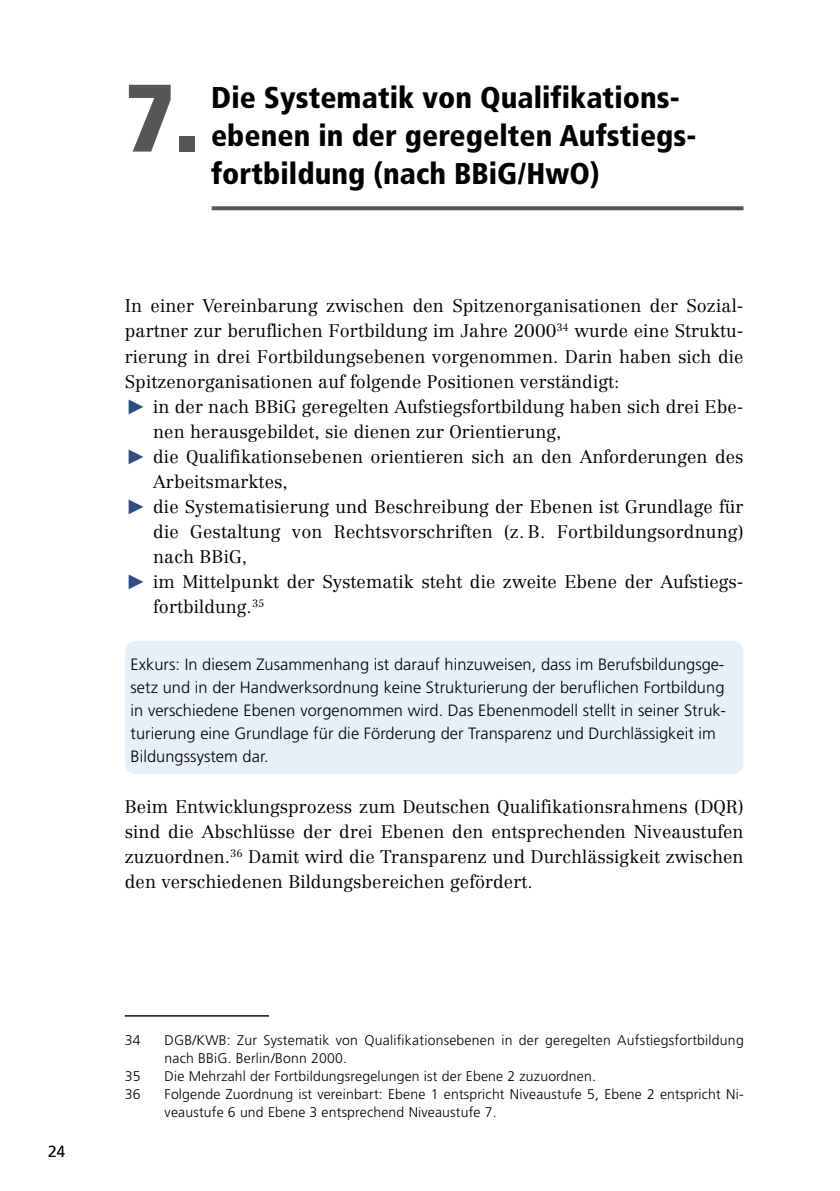
<style>
.page{position:relative;width:840px;height:1191px;background:#fff}
.page>*{position:absolute;margin:0;border:0;box-sizing:border-box;transform-origin:0 0}
.t1{font:900 condensed 95.6px "Frutiger";color:#565655}
.t2{font:900 condensed 30px/38px "Frutiger";letter-spacing:.005em;color:#000}
.t3{font:300 18px/25px "Centennial";letter-spacing:.005em;color:#000;text-align:justify}
.t4{font:300 16.4px/23px "Frutiger";letter-spacing:.005em;color:#000}
.t5{font:16px "Frutiger BQ";color:#000}
.t6{font:300 14px/18px "Frutiger";letter-spacing:.015em;color:#000}
.s1{font-family:"The Sans Extra Bold Expert";font-weight:400;font-size:21px;color:#2f4d82}
</style>
<div class="page">
<div style="left:125px;top:641px;width:618px;height:133px;background:#e7f0f8;border-radius:11px"></div>
<svg style="left:211px;top:206px;width:532px;height:4px;background:#626261"></svg>
<hr style="left:125px;top:1015px;width:144px;height:1px;background:#000">
<p class="t5" style="left:48px;top:1142px;width:19px">24</p>
<h1 class="t1" style="left:125px;top:60px;width:76px">7.</h1>
<h2 class="t2" style="left:211px;top:78px;width:486px">Die Systematik von Qualifikations&shy;ebenen in der geregelten Aufstiegs&shy;fortbildung (nach BBiG/HwO)</h2>
<p class="t3" style="left:125px;top:293px;width:619px">In einer Vereinbarung zwischen den Spitzenorganisationen der Sozial-</p>
<p class="t3" style="left:125px;top:318px;width:619px">partner zur beruflichen Fortbildung im Jahre 2000<sup>34</sup> wurde eine Struktu-</p>
<p class="t3" style="left:125px;top:343px;width:620px">rierung in drei Fortbildungsebenen vorgenommen. Darin haben sich die</p>
<p class="t3" style="left:125px;top:368px;width:496px">Spitzenorganisationen auf folgende Positionen verständigt:</p>
<p class="t3" style="left:125px;top:393px;width:619px"><span class="s1">˘</span> in der nach BBiG geregelten Aufstiegsfortbildung haben sich drei Ebe-</p>
<p class="t3" style="left:153px;top:418px;width:409px">nen herausgebildet, sie dienen zur Orientierung,</p>
<p class="t3" style="left:125px;top:443px;width:619px"><span class="s1">˘</span> die Qualifikationsebenen orientieren sich an den Anforderungen des</p>
<p class="t3" style="left:153px;top:468px;width:136px">Arbeitsmarktes,</p>
<p class="t3" style="left:125px;top:493px;width:619px"><span class="s1">˘</span> die Systematisierung und Beschreibung der Ebenen ist Grundlage für</p>
<p class="t3" style="left:153px;top:518px;width:591px">die Gestaltung von Rechtsvorschriften (z. B. Fortbildungsordnung)</p>
<p class="t3" style="left:153px;top:543px;width:95px">nach BBiG,</p>
<p class="t3" style="left:125px;top:568px;width:620px"><span class="s1">˘</span> im Mittelpunkt der Systematik steht die zweite Ebene der Aufstiegs-</p>
<p class="t3" style="left:153px;top:593px;width:113px">fortbildung.<sup>35</sup></p>
<p class="t4" style="left:130px;top:653px;width:596px">Exkurs: In diesem Zusammenhang ist darauf hinzuweisen, dass im Berufsbildungsge&shy;setz und in der Handwerksordnung keine Strukturierung der beruflichen Fortbildung in verschiedene Ebenen vorgenommen wird. Das Ebenenmodell stellt in seiner Struk&shy;turierung eine Grundlage für die Förderung der Transparenz und Durchlässigkeit im Bildungssystem dar.</p>
<p class="t3" style="left:125px;top:793px;width:620px">Beim Entwicklungsprozess zum Deutschen Qualifikationsrahmens (DQR) sind die Abschlüsse der drei Ebenen den entsprechenden Niveaustufen zuzuordnen.<sup>36</sup> Damit wird die Transparenz und Durchlässigkeit zwischen den verschiedenen Bildungsbereichen gefördert.</p>
<p class="t6" style="left:125px;top:1031px;width:17px">34</p>
<p class="t6" style="left:164px;top:1031px;width:580px">DGB/KWB: Zur Systematik von Qualifikationsebenen in der geregelten Aufstiegsfortbildung nach BBiG. Berlin/Bonn 2000.</p>
<p class="t6" style="left:125px;top:1067px;width:17px">35</p>
<p class="t6" style="left:164px;top:1067px;width:432px">Die Mehrzahl der Fortbildungsregelungen ist der Ebene 2 zuzuordnen.</p>
<p class="t6" style="left:125px;top:1085px;width:17px">36</p>
<p class="t6" style="left:164px;top:1085px;width:580px">Folgende Zuordnung ist vereinbart: Ebene 1 entspricht Niveaustufe 5, Ebene 2 entspricht Ni&shy;veaustufe 6 und Ebene 3 entsprechend Niveaustufe 7.</p>
</div>
